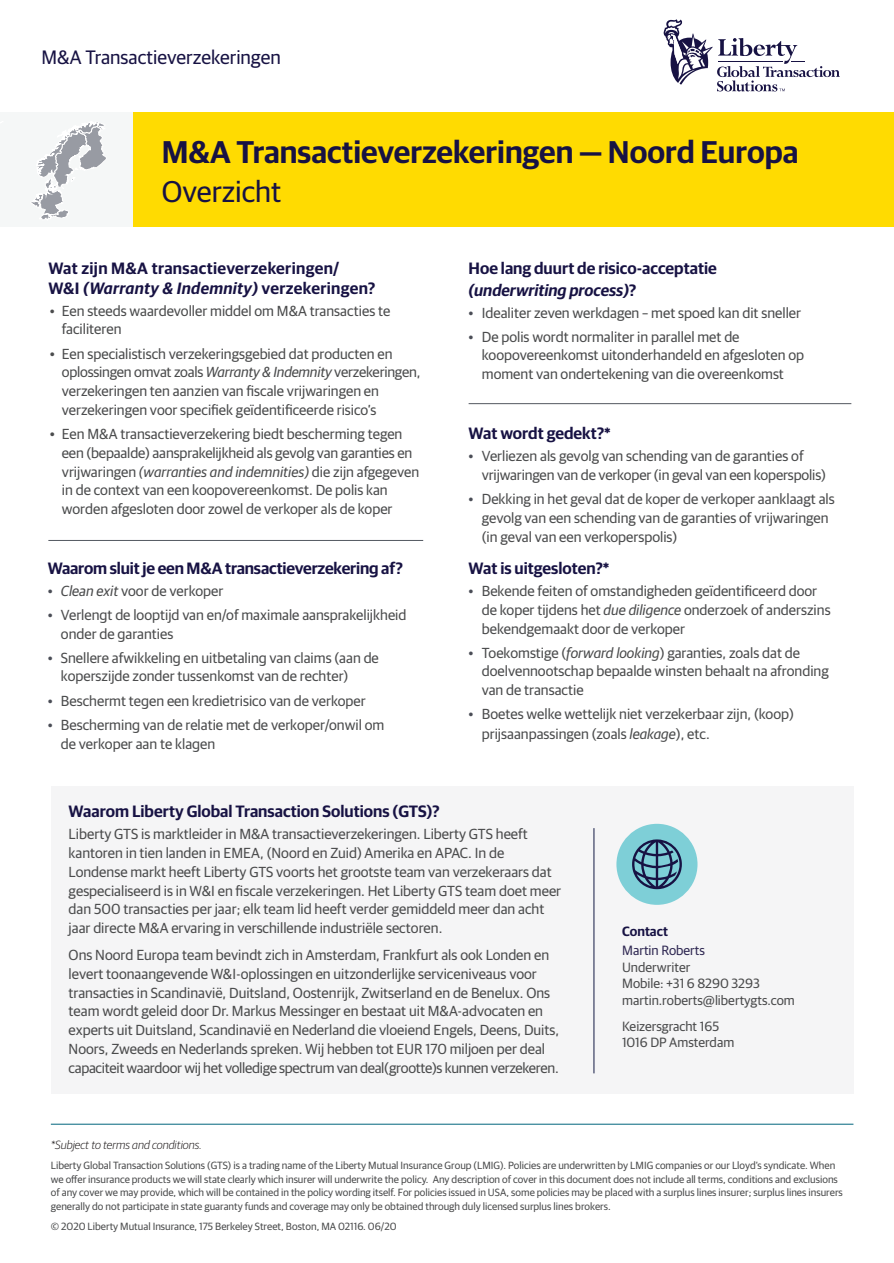
<style>
.page{position:relative;width:894px;height:1263px;background:#fff}
.page>*{position:absolute;margin:0;border:0;box-sizing:border-box;transform-origin:0 0}
.t1{font:600 31.5px "Guardian Sans";color:#171243}
.t2{font:30px "Guardian Sans";color:#171243}
.t3{font:19.5px "Guardian Sans";color:#171243}
.t4{font:600 16.5px/21.6px "Guardian Sans";color:#171243}
.t5{font:600 16.5px/19.8px "Guardian Sans";letter-spacing:.02em;color:#171243}
.t6{font:14.7px/18.8px "Guardian Sans";color:#4b4c4d}
.t7{font:13.5px/16.5px "Guardian Sans";color:#4b4c4d}
.t8{font:13.5px "Guardian Sans";color:#312a54}
.t9{font:600 13.5px "Guardian Sans";color:#171243}
.t10{font:italic 300 12px "Guardian Sans";color:#231f20}
.t11{font:10.5px/13.5px "Guardian Sans";color:#4b4c4d}
.s1{font-style:italic}
.s2{font-size:14.25px}
.s3{font-size:14.25px;color:#4a4d56}
</style>
<div class="page">
<div style="left:51px;top:786px;width:802px;height:307px;background:#f5f5f6"></div>
<hr style="left:51px;top:1124px;width:802px;height:1px;background:#00657c">
<div style="left:0;top:112px;width:893px;height:115px;background:#ffdb01"></div>
<svg style="left:663px;top:19px;width:176px;height:72px"></svg>
<div style="left:0;top:112px;width:132px;height:115px;background:#f5f7f7"></div>
<svg style="left:31px;top:122px;width:75px;height:97px"></svg>
<hr style="left:48px;top:540px;width:375px;height:1px;background:#535860">
<hr style="left:468px;top:403px;width:383px;height:1px;background:#535860">
<div style="left:616px;top:823px;width:81px;height:82px;background:#7ecfd7;border-radius:50%"></div>
<svg style="left:632px;top:839px;width:49px;height:50px"></svg>
<hr style="left:593px;top:828px;width:1px;height:245px;background:#131944">
<h3 class="t3" style="left:42px;top:43px;width:241px">M&amp;A Transactieverzekeringen</h3>
<h1 class="t1" style="left:162px;top:128px;width:638px">M&amp;A Transactieverzekeringen — Noord Europa</h1>
<h2 class="t2" style="left:162px;top:170px;width:121px">Overzicht</h2>
<p class="t5" style="left:48px;top:257px;width:328px">Wat zijn M&amp;A transactieverzekeringen/<br>W&amp;I <span class="s1">(Warranty &amp; Indemnity)</span> verzekeringen?</p>
<p class="t6" style="left:62px;top:300px;width:330px;text-indent:-12px"><span class="s2">•</span> Een steeds waardevoller middel om M&amp;A transacties te faciliteren</p>
<p class="t6" style="left:62px;top:343px;width:360px;text-indent:-12px">• Een specialistisch verzekeringsgebied dat producten en oplossingen omvat zoals <span class="s1">Warranty &amp; Indemnity</span> verzekeringen, verzekeringen ten aanzien van fiscale vrijwaringen en verzekeringen voor specifiek geïdentificeerde risico’s</p>
<p class="t6" style="left:62px;top:423px;width:359px;text-indent:-12px">• Een M&amp;A transactieverzekering biedt bescherming tegen een (bepaalde) aansprakelijkheid als gevolg van garanties en vrijwaringen <span class="s1">(warranties and indemnities)</span> die zijn afgegeven in de context van een koopovereenkomst. De polis kan worden afgesloten door zowel de verkoper als de koper</p>
<p class="t4" style="left:48px;top:556px;width:356px">Waarom sluit je een M&amp;A transactieverzekering af?</p>
<p class="t6" style="left:48px;top:580px;width:177px"><span class="s3">•</span> <span class="s1">Clean exit</span> voor de verkoper</p>
<p class="t6" style="left:61px;top:604px;width:347px;text-indent:-13px"><span class="s3">•</span> Verlengt de looptijd van en/of maximale aansprakelijkheid onder de garanties</p>
<p class="t6" style="left:61px;top:647px;width:319px;text-indent:-13px"><span class="s3">•</span> Snellere afwikkeling en uitbetaling van claims (aan de koperszijde zonder tussenkomst van de rechter)</p>
<p class="t6" style="left:48px;top:690px;width:319px"><span class="s3">•</span> Beschermt tegen een kredietrisico van de verkoper</p>
<p class="t6" style="left:61px;top:714px;width:325px;text-indent:-13px"><span class="s3">•</span> Bescherming van de relatie met de verkoper/onwil om de verkoper aan te klagen</p>
<p class="t4" style="left:468px;top:256px;width:250px">Hoe lang duurt de risico-acceptatie <span class="s1">(underwriting process)</span>?</p>
<p class="t6" style="left:468px;top:302px;width:334px"><span class="s3">•</span> Idealiter zeven werkdagen – met spoed kan dit sneller</p>
<p class="t6" style="left:481px;top:326px;width:323px;text-indent:-13px"><span class="s3">•</span> De polis wordt normaliter in parallel met de koopovereenkomst uitonderhandeld en afgesloten op moment van ondertekening van die overeenkomst</p>
<p class="t4" style="left:468px;top:421px;width:144px">Wat wordt gedekt?*</p>
<p class="t6" style="left:481px;top:446px;width:345px;text-indent:-13px"><span class="s3">•</span> Verliezen als gevolg van schending van de garanties of vrijwaringen van de verkoper (in geval van een koperspolis)</p>
<p class="t6" style="left:481px;top:489px;width:354px;text-indent:-13px"><span class="s3">•</span> Dekking in het geval dat de koper de verkoper aanklaagt als gevolg van een schending van de garanties of vrijwaringen (in geval van een verkoperspolis)</p>
<p class="t4" style="left:468px;top:556px;width:142px">Wat is uitgesloten?*</p>
<p class="t6" style="left:481px;top:580px;width:350px;text-indent:-13px"><span class="s3">•</span> Bekende feiten of omstandigheden geïdentificeerd door de koper tijdens het <span class="s1">due diligence</span> onderzoek of anderszins bekendgemaakt door de verkoper</p>
<p class="t6" style="left:481px;top:642px;width:348px;text-indent:-13px"><span class="s3">•</span> Toekomstige (<span class="s1">forward looking</span>) garanties, zoals dat de doelvennootschap bepaalde winsten behaalt na afronding van de transactie</p>
<p class="t6" style="left:481px;top:703px;width:313px;line-height:19.5px;text-indent:-13px"><span class="s3">•</span> Boetes welke wettelijk niet verzekerbaar zijn, (koop) prijsaanpassingen (zoals <span class="s1">leakage</span>), etc.</p>
<p class="t4" style="left:69px;top:799px;width:372px">Waarom Liberty Global Transaction Solutions (GTS)?</p>
<p class="t6" style="left:69px;top:824px;width:494px">Liberty GTS is marktleider in M&amp;A transactieverzekeringen. Liberty GTS heeft kantoren in tien landen in EMEA, (Noord en Zuid) Amerika en APAC. In de Londense markt heeft Liberty GTS voorts het grootste team van verzekeraars dat gespecialiseerd is in W&amp;I en fiscale verzekeringen. Het Liberty GTS team doet meer dan 500 transacties per jaar; elk team lid heeft verder gemiddeld meer dan acht jaar directe M&amp;A ervaring in verschillende industriële sectoren.</p>
<p class="t6" style="left:69px;top:944px;width:492px">Ons Noord Europa team bevindt zich in Amsterdam, Frankfurt als ook Londen en levert toonaangevende W&amp;I-oplossingen en uitzonderlijke serviceniveaus voor transacties in Scandinavië, Duitsland, Oostenrijk, Zwitserland en de Benelux. Ons team wordt geleid door Dr. Markus Messinger en bestaat uit M&amp;A-advocaten en experts uit Duitsland, Scandinavië en Nederland die vloeiend Engels, Deens, Duits, Noors, Zweeds en Nederlands spreken. Wij hebben tot EUR 170 miljoen per deal capaciteit waardoor wij het volledige spectrum van deal(grootte)s kunnen verzekeren.</p>
<p class="t9" style="left:622px;top:921px;width:47px">Contact</p>
<p class="t8" style="left:622px;top:940px;width:84px">Martin Roberts</p>
<p class="t7" style="left:622px;top:957px;width:174px">Underwriter<br>Mobile: +31 6 8290 3293 martin.roberts@libertygts.com</p>
<p class="t7" style="left:622px;top:1016px;width:114px">Keizersgracht 165<br>1016 DP Amsterdam</p>
<p class="t10" style="left:51px;top:1136px;width:152px">*Subject to terms and conditions.</p>
<p class="t11" style="left:51px;top:1158px;width:793px">Liberty Global Transaction Solutions (GTS) is a trading name of the Liberty Mutual Insurance Group (LMIG). Policies are underwritten by LMIG companies or our Lloyd’s syndicate. When we offer insurance products we will state clearly which insurer will underwrite the policy. Any description of cover in this document does not include all terms, conditions and exclusions of any cover we may provide, which will be contained in the policy wording itself. For policies issued in USA, some policies may be placed with a surplus lines insurer; surplus lines insurers generally do not participate in state guaranty funds and coverage may only be obtained through duly licensed surplus lines brokers.</p>
<p class="t11" style="left:51px;top:1218px;width:347px">© 2020 Liberty Mutual Insurance, 175 Berkeley Street, Boston, MA 02116. 06/20</p>
</div>
